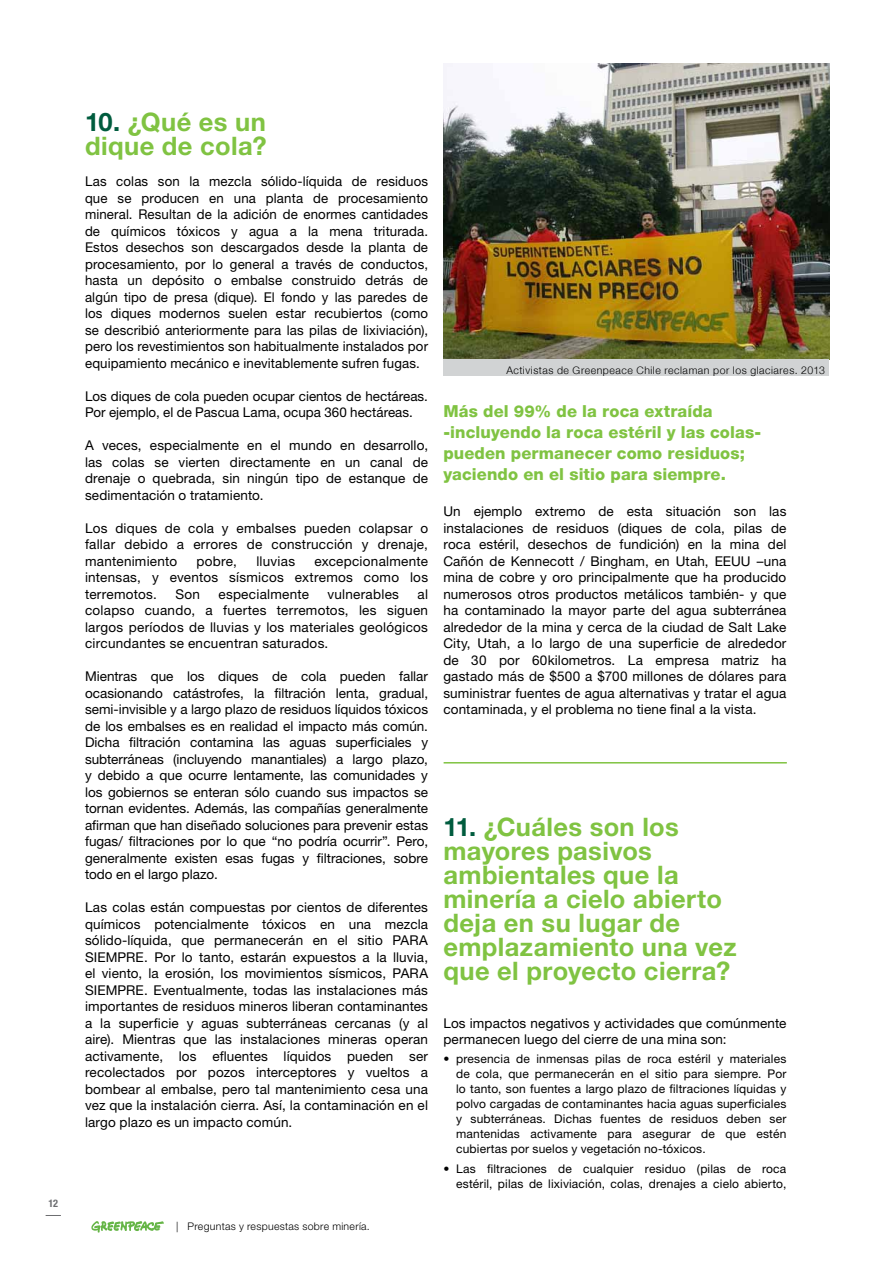
<style>
.page{position:relative;width:893px;height:1263px;background:#fff}
.page>*{position:absolute;margin:0;border:0;box-sizing:border-box;transform-origin:0 0}
.t1{font:700 25.5px/24px "Helvetica Neue LT Std";letter-spacing:.015em;color:#80c342}
.t2{font:800 16.5px/21px "Helvetica Neue";letter-spacing:.005em;color:#80c342}
.t3{font:13.5px/16.5px "Helvetica Neue LT Std";letter-spacing:.01em;color:#000;text-align:justify}
.t4{font:12px/15px "Helvetica Neue LT Std";letter-spacing:.015em;color:#000;text-align:justify}
.t5{font:300 10.5px "Helvetica Neue";letter-spacing:.05em;color:#000}
.t6{font:300 10.5px "Helvetica Neue LT Std";letter-spacing:.03em;color:#000}
.t7{font:700 condensed 10.5px "Helvetica Neue LT Std";color:#6d6e71}
.s1{color:#005c3e}
</style>
<div class="page">
<svg style="left:91px;top:1221px;width:73px;height:11px"></svg>
<svg style="left:46px;top:1215px;width:15px;height:1px"></svg>
<hr style="left:444px;top:762px;width:343px;height:1px;background:#80c342">
<img style="left:444px;top:64px;width:385px;height:296px">
<div style="left:444px;top:360px;width:385px;height:16px;background:#d1d3d4"></div>
<p class="t7" style="left:48px;top:1196px;width:11px">12</p>
<h1 class="t1" style="left:85px;top:109px;width:183px"><span class="s1">10.</span> ¿Qué es un dique de cola?</h1>
<p class="t3" style="left:85px;top:173px;width:345px">Las colas son la mezcla sólido-líquida de residuos que se producen en una planta de procesamiento mineral. Resultan de la adición de enormes cantidades de químicos tóxicos y agua a la mena triturada.<br>Estos desechos son descargados desde la planta de procesamiento, por lo general a través de conductos, hasta un depósito o embalse construido detrás de algún tipo de presa (dique). El fondo y las paredes de los diques modernos suelen estar recubiertos (como se describió anteriormente para las pilas de lixiviación), pero los revestimientos son habitualmente instalados por equipamiento mecánico e inevitablemente sufren fugas.</p>
<p class="t3" style="left:85px;top:387px;width:344px">Los diques de cola pueden ocupar cientos de hectáreas.<br>Por ejemplo, el de Pascua Lama, ocupa 360 hectáreas.</p>
<p class="t3" style="left:85px;top:437px;width:345px">A veces, especialmente en el mundo en desarrollo, las colas se vierten directamente en un canal de drenaje o quebrada, sin ningún tipo de estanque de sedimentación o tratamiento.</p>
<p class="t3" style="left:85px;top:519px;width:345px">Los diques de cola y embalses pueden colapsar o fallar debido a errores de construcción y drenaje, mantenimiento</p>
<p class="t3" style="left:85px;top:552px;width:345px;text-indent:229px">excepcionalmente intensas, y eventos sísmicos extremos como los terremotos.</p>
<p class="t3" style="left:197px;top:552px;width:42px">pobre,</p>
<p class="t3" style="left:256px;top:552px;width:40px">lluvias</p>
<p class="t3" style="left:175px;top:585px;width:26px">Son</p>
<p class="t3" style="left:218px;top:585px;width:92px">especialmente</p>
<p class="t3" style="left:328px;top:585px;width:73px">vulnerables</p>
<p class="t3" style="left:85px;top:585px;width:345px;text-indent:332px">al colapso cuando, a fuertes terremotos, les siguen largos períodos de lluvias y los materiales geológicos circundantes se encuentran saturados.</p>
<p class="t3" style="left:85px;top:668px;width:345px">Mientras que los diques de cola pueden fallar ocasionando catástrofes, la filtración lenta, gradual, semi-invisible y a largo plazo de residuos líquidos tóxicos de los embalses es en realidad el impacto más común.<br>Dicha filtración contamina las aguas superficiales y subterráneas (incluyendo manantiales) a largo plazo, y debido a que ocurre lentamente, las comunidades y los gobiernos se enteran sólo cuando sus impactos se tornan evidentes. Además, las compañías generalmente afirman que han diseñado soluciones para prevenir estas fugas/ filtraciones por lo que “no podría ocurrir”. Pero, generalmente existen esas fugas y filtraciones, sobre todo en el largo plazo.</p>
<p class="t3" style="left:85px;top:899px;width:345px">Las colas están compuestas por cientos de diferentes químicos potencialmente tóxicos en una mezcla sólido-líquida, que permanecerán en el sitio PARA SIEMPRE. Por lo tanto, estarán expuestos a la lluvia, el viento, la erosión, los movimientos sísmicos, PARA SIEMPRE. Eventualmente, todas las instalaciones más importantes de residuos mineros liberan contaminantes a la superficie y aguas subterráneas cercanas (y al aire). Mientras que las instalaciones mineras operan activamente, los efluentes líquidos pueden ser recolectados por pozos interceptores y vueltos a bombear al embalse, pero tal mantenimiento cesa una vez que la instalación cierra. Así, la contaminación en el largo plazo es un impacto común.</p>
<p class="t6" style="left:176px;top:1220px;width:195px">| Preguntas y respuestas sobre minería.</p>
<p class="t5" style="left:506px;top:364px;width:320px">Activistas de Greenpeace Chile reclaman por los glaciares. 2013</p>
<p class="t2" style="left:443px;top:401px;width:319px">Más del 99% de la roca extraída -incluyendo la roca estéril y las colas&shy;pueden permanecer como residuos; yaciendo en el sitio para siempre.</p>
<p class="t3" style="left:443px;top:503px;width:345px">Un ejemplo extremo de esta situación son las instalaciones de residuos (diques de cola, pilas de roca estéril, desechos de fundición) en la mina del Cañón de Kennecott / Bingham, en Utah, EEUU –una mina de cobre y oro principalmente que ha producido numerosos otros productos metálicos también- y que ha contaminado la mayor parte del agua subterránea alrededor de la mina y cerca de la ciudad de Salt Lake City, Utah, a lo largo de una superficie de alrededor de 30 por 60kilometros. La empresa matriz ha gastado más de $500 a $700 millones de dólares para suministrar fuentes de agua alternativas y tratar el agua contaminada, y el problema no tiene final a la vista.</p>
<h1 class="t1" style="left:443px;top:814px;width:295px"><span class="s1">11.</span> ¿Cuáles son los mayores pasivos ambientales que la minería a cielo abierto deja en su lugar de emplazamiento una vez que el proyecto cierra?</h1>
<p class="t3" style="left:443px;top:1014px;width:345px">Los impactos negativos y actividades que comúnmente permanecen luego del cierre de una mina son:</p>
<p class="t4" style="left:456px;top:1051px;width:332px;text-indent:-13px">• presencia de inmensas pilas de roca estéril y materiales de cola, que permanecerán en el sitio para siempre. Por lo tanto, son fuentes a largo plazo de filtraciones líquidas y polvo cargadas de contaminantes hacia aguas superficiales y subterráneas. Dichas fuentes de residuos deben ser mantenidas activamente para asegurar de que estén cubiertas por suelos y vegetación no-tóxicos.</p>
<p class="t4" style="left:443px;top:1161px;width:344px;text-align:right">• Las filtraciones de cualquier residuo (pilas de roca estéril, pilas de lixiviación, colas, drenajes a cielo abierto,</p>
</div>
